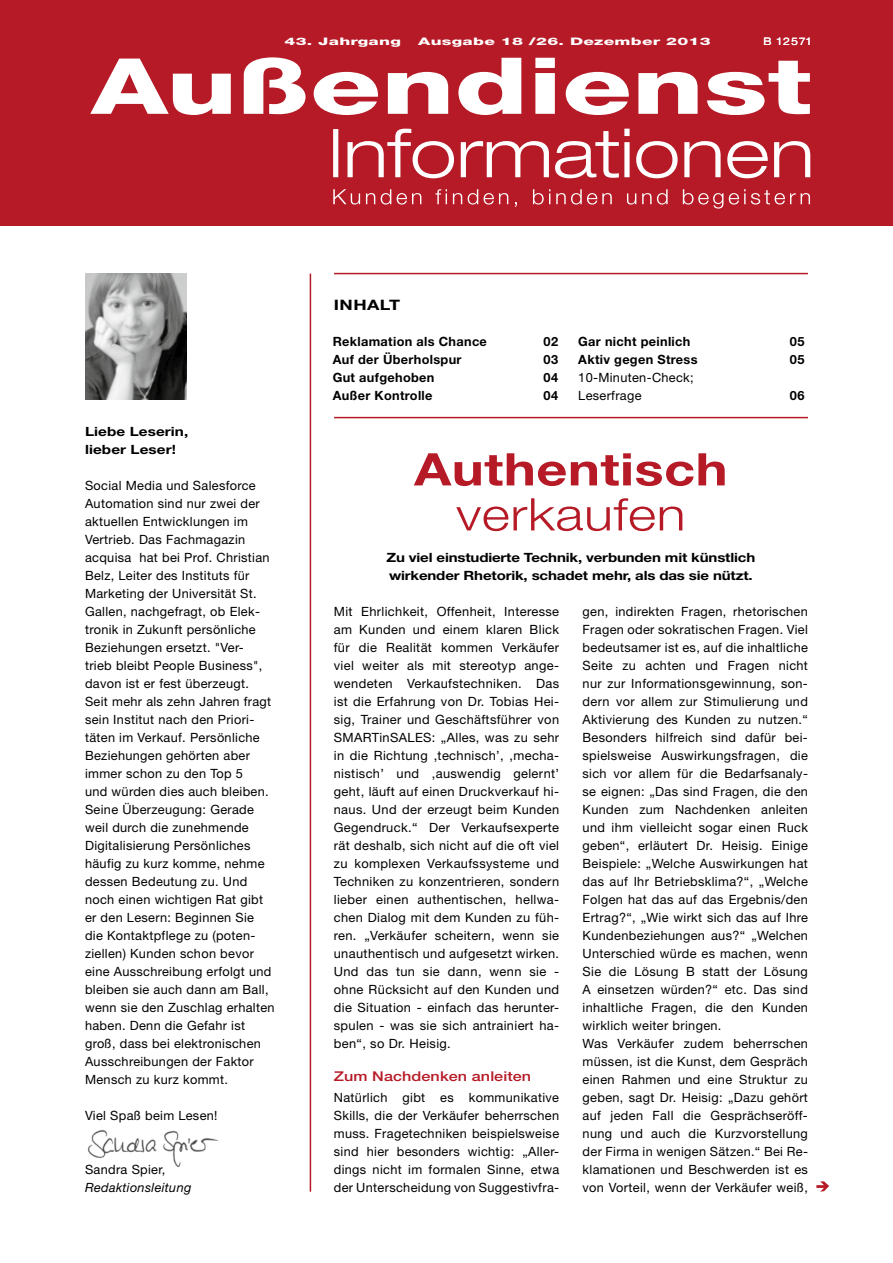
<style>
.page{position:relative;width:893px;height:1263px;background:#fff}
.page>*{position:absolute;margin:0;border:0;box-sizing:border-box;transform-origin:0 0}
.t1{font:700 45px "Helvetica Neue LT";letter-spacing:.01em;color:#b51a26;scale:1.2 1}
.t2{font:300 45px "Helvetica Neue LT";letter-spacing:.01em;color:#b51a26;scale:1.2 1}
.t3{font:700 14.4px "Helvetica Neue LT";color:#000;scale:1.25 1}
.t4{font:500 13.5px "Helvetica Neue LT";letter-spacing:.005em;color:#b51a26;scale:1.2 1}
.t5{font:12.75px/18px "Helvetica Neue LT";letter-spacing:.025em;color:#000}
.t6{font:700 12.75px "Helvetica Neue LT";letter-spacing:.025em;color:#000}
.t7{font:700 12.75px/18px "Helvetica Neue LT";letter-spacing:.005em;color:#000;scale:1.18 1}
.t8{font:700 12.75px/18px "Helvetica Neue LT";letter-spacing:.005em;color:#000;scale:1.2 1}
.t9{font:italic 12.75px "Helvetica Neue LT";letter-spacing:.025em;color:#000}
.t10{font:700 12.75px "Helvetica Neue LT";letter-spacing:.005em;color:#000}
.t11{font:expanded 10.5px "Helvetica Neue LT";letter-spacing:.1em;color:#fff}
.t12{font:800 10.35px "Helvetica Neue LT";letter-spacing:.015em;color:#fff;scale:1.67 1}
</style>
<div class="page">
<div style="left:0;top:0;width:893px;height:225px;background:#b51a26"></div>
<svg style="left:90px;top:57px;width:720px;height:58px"></svg>
<svg style="left:333px;top:129px;width:477px;height:49px"></svg>
<svg style="left:333px;top:189px;width:477px;height:20px"></svg>
<svg style="left:816px;top:1181px;width:13px;height:11px"></svg>
<hr style="left:310px;top:274px;width:1px;height:918px;background:#b51a26">
<hr style="left:334px;top:417px;width:474px;height:1px;background:#b51a26">
<hr style="left:334px;top:273px;width:474px;height:1px;background:#b51a26">
<img style="left:85px;top:274px;width:101px;height:126px">
<img style="left:87px;top:1129px;width:131px;height:37px">
<p class="t12" style="left:284px;top:35px;width:71px">43. Jahrgang</p>
<p class="t12" style="left:418px;top:35px;width:177px">Ausgabe 18 /26. Dezember 2013</p>
<p class="t11" style="left:763px;top:35px;width:49px">B 12571</p>
<p class="t8" style="left:85px;top:422px;width:88px">Liebe Leserin, lieber Leser!</p>
<p class="t5" style="left:85px;top:476px;width:191px">Social Media und Salesforce<br>Automation sind nur zwei der aktuellen Entwicklungen im<br>Vertrieb. Das Fachmagazin acquisa hat bei Prof. Christian<br>Belz, Leiter des Instituts für<br>Marketing der Universität St.<br>Gallen, nachgefragt, ob Elek&shy;tronik in Zukunft persönliche<br>Beziehungen ersetzt. "Ver-<br>trieb bleibt People Business", davon ist er fest überzeugt.<br>Seit mehr als zehn Jahren fragt sein Institut nach den Priori&shy;täten im Verkauf. Persönliche<br>Beziehungen gehörten aber immer schon zu den Top 5<br>und würden dies auch bleiben.<br>Seine Überzeugung: Gerade weil durch die zunehmende<br>Digitalisierung Persönliches häufig zu kurz komme, nehme dessen Bedeutung zu. Und noch einen wichtigen Rat gibt er den Lesern: Beginnen Sie die Kontaktpflege zu (poten&shy;ziellen) Kunden schon bevor eine Ausschreibung erfolgt und bleiben sie auch dann am Ball, wenn sie den Zuschlag erhalten haben. Denn die Gefahr ist groß, dass bei elektronischen<br>Ausschreibungen der Faktor<br>Mensch zu kurz kommt.</p>
<p class="t5" style="left:85px;top:1106px;width:134px">Viel Spaß beim Lesen!</p>
<p class="t5" style="left:85px;top:1160px;width:82px">Sandra Spier,</p>
<p class="t9" style="left:85px;top:1179px;width:108px">Redaktionsleitung</p>
<p class="t3" style="left:334px;top:296px;width:16px">Inhalt</p>
<p class="t6" style="left:333px;top:333px;width:156px">Reklamation als Chance</p>
<p class="t10" style="left:544px;top:333px;width:16px">02</p>
<p class="t6" style="left:333px;top:351px;width:130px">Auf der Überholspur</p>
<p class="t10" style="left:544px;top:351px;width:16px">03</p>
<p class="t6" style="left:333px;top:369px;width:103px">Gut aufgehoben</p>
<p class="t10" style="left:544px;top:369px;width:16px">04</p>
<p class="t6" style="left:333px;top:387px;width:101px">Außer Kontrolle</p>
<p class="t10" style="left:544px;top:387px;width:16px">04</p>
<p class="t6" style="left:578px;top:333px;width:114px">Gar nicht peinlich</p>
<p class="t10" style="left:790px;top:333px;width:16px">05</p>
<p class="t6" style="left:578px;top:351px;width:121px">Aktiv gegen Stress</p>
<p class="t10" style="left:790px;top:351px;width:16px">05</p>
<p class="t5" style="left:578px;top:368px;width:117px">10-Minuten-Check;<br>Leserfrage</p>
<p class="t10" style="left:790px;top:387px;width:16px">06</p>
<h1 class="t1" style="left:414px;top:441px;width:263px">Authentisch</h1>
<h1 class="t2" style="left:456px;top:487px;width:193px">verkaufen</h1>
<p class="t7" style="left:386px;top:548px;width:314px">Zu viel einstudierte Technik, verbunden mit künstlich wirkender Rhetorik, schadet mehr, als das sie nützt.</p>
<p class="t5" style="left:334px;top:602px;width:227px;text-align:justify">Mit Ehrlichkeit, Offenheit, Interesse am Kunden und einem klaren Blick für die Realität kommen Verkäufer viel weiter als mit stereotyp ange&shy;wendeten Verkaufstechniken. Das ist die Erfahrung von Dr. Tobias Hei&shy;sig, Trainer und Geschäftsführer von SMARTinSALES: „Alles, was zu sehr in die Richtung ‚technisch’, ‚mecha&shy;nistisch’ und ‚auswendig gelernt’ geht, läuft auf einen Druckverkauf hi&shy;naus. Und der erzeugt beim Kunden Gegendruck.“ Der Verkaufsexperte rät deshalb, sich nicht auf die oft viel zu komplexen Verkaufssysteme und Techniken zu konzentrieren, sondern lieber einen authentischen, hellwa&shy;chen Dialog mit dem Kunden zu füh&shy;ren. „Verkäufer scheitern, wenn sie unauthentisch und aufgesetzt wirken.<br>Und das tun sie dann, wenn sie - ohne Rücksicht auf den Kunden und die Situation - einfach das herunter&shy;spulen - was sie sich antrainiert ha&shy;ben“, so Dr. Heisig.</p>
<p class="t4" style="left:334px;top:1068px;width:166px">Zum Nachdenken anleiten</p>
<p class="t5" style="left:334px;top:1088px;width:227px;text-align:justify">Natürlich gibt es kommunikative Skills, die der Verkäufer beherrschen muss. Fragetechniken beispielsweise sind hier besonders wichtig: „Aller&shy;dings nicht im formalen Sinne, etwa der Unterscheidung von Suggestivfra-</p>
<p class="t5" style="left:583px;top:602px;width:227px">gen, indirekten Fragen, rhetorischen Fragen oder sokratischen Fragen. Viel bedeutsamer ist es, auf die inhaltliche Seite zu achten und Fragen nicht nur zur Informationsgewinnung, son&shy;dern vor allem zur Stimulierung und Aktivierung des Kunden zu nutzen.“ Besonders hilfreich sind dafür bei&shy;spielsweise Auswirkungsfragen, die sich vor allem für die Bedarfsanaly&shy;se eignen: „Das sind Fragen, die den Kunden zum Nachdenken anleiten und ihm vielleicht sogar einen Ruck geben“, erläutert Dr. Heisig. Einige Beispiele: „Welche Auswirkungen hat das auf Ihr Betriebsklima?“, „Welche Folgen hat das auf das Ergebnis/den Ertrag?“, „Wie wirkt sich das auf Ihre Kundenbeziehungen aus?“ „Welchen Unterschied würde es machen, wenn Sie die Lösung B statt der Lösung A einsetzen würden?“ etc. Das sind inhaltliche Fragen, die den Kunden wirklich weiter bringen.<br>Was Verkäufer zudem beherrschen müssen, ist die Kunst, dem Gespräch einen Rahmen und eine Struktur zu geben, sagt Dr. Heisig: „Dazu gehört auf jeden Fall die Gesprächseröff&shy;nung und auch die Kurzvorstellung der Firma in wenigen Sätzen.“ Bei Re&shy;klamationen und Beschwerden ist es von Vorteil, wenn der Verkäufer weiß,</p>
</div>
